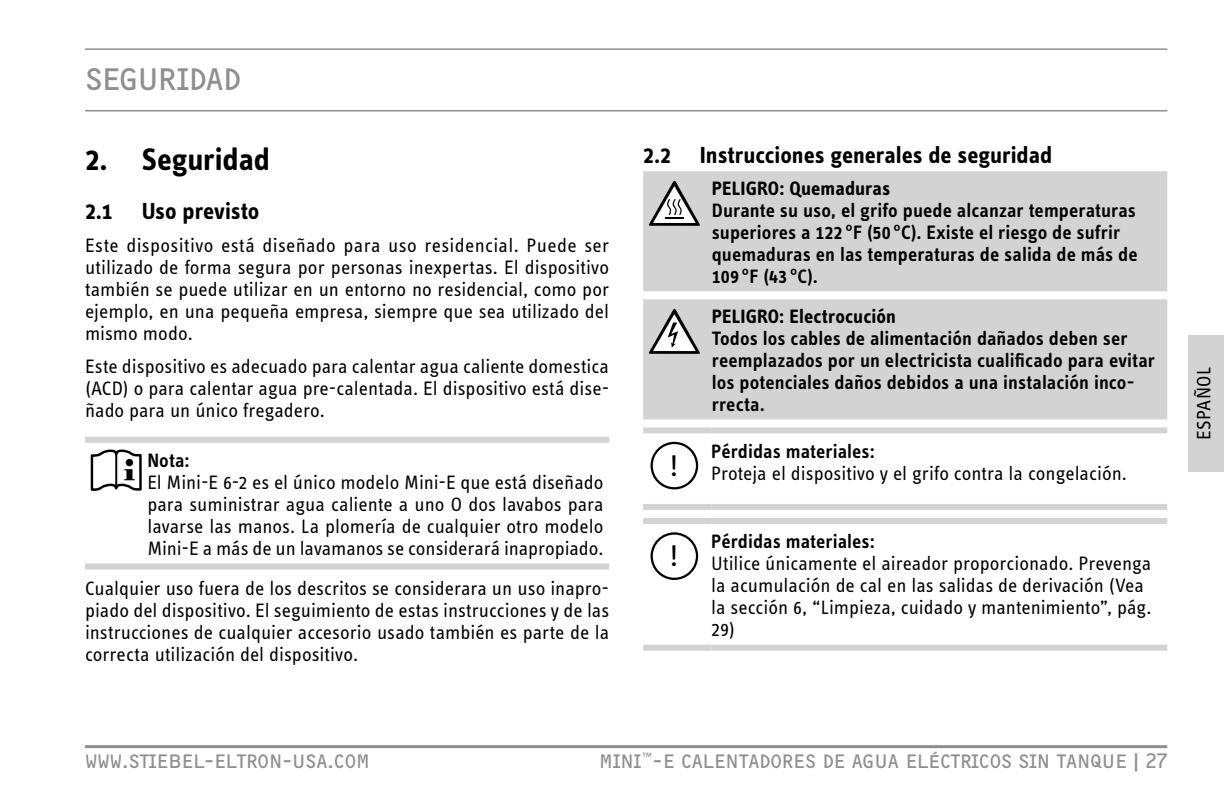
<style>
.page{position:relative;width:1224px;height:792px;background:#fff}
.page>*{position:absolute;margin:0;border:0;box-sizing:border-box;transform-origin:0 0}
.t1{font:700 32px "STE Info Text";letter-spacing:-.005em;color:#000}
.t2{font:32px "F2 FOCR Bczyk Com";letter-spacing:-.02em;color:#8f8f8f}
.t3{font:31px "STE Info Text";color:#000}
.t4{font:700 24px "STE Info Text";color:#000}
.t5{font:20px/22px "STE Info Text";color:#000;text-align:justify}
.t6{font:600 20px/22px "STE Info Text";letter-spacing:.005em;color:#000}
.t7{font:20px "F2 FOCR Bczyk Com";color:#8f8f8f}
.t8{font:700 20px "STE Info Text";letter-spacing:.005em;color:#000}
</style>
<div class="page">
<hr style="left:85px;top:745px;width:1082px;height:3px;background:#8f8f8f">
<hr style="left:85px;top:48px;width:1082px;height:2px;background:#8f8f8f">
<hr style="left:85px;top:110px;width:1082px;height:2px;background:#8f8f8f">
<div style="left:1189px;top:336px;width:35px;height:136px;background:#d3d3d3"></div>
<div style="left:85px;top:437px;width:524px;height:6px;background:#d3d3d3"></div>
<div style="left:85px;top:564px;width:524px;height:6px;background:#d3d3d3"></div>
<svg style="left:90px;top:449px;width:52px;height:42px"></svg>
<hr style="left:115px;top:454px;width:2px;height:33px;background:#000">
<div style="left:643px;top:171px;width:524px;height:120px;background:#d3d3d3"></div>
<svg style="left:649px;top:181px;width:51px;height:45px"></svg>
<div style="left:643px;top:299px;width:524px;height:120px;background:#d3d3d3"></div>
<svg style="left:649px;top:309px;width:51px;height:45px"></svg>
<div style="left:643px;top:427px;width:68px;height:6px;background:#d3d3d3"></div>
<div style="left:711px;top:427px;width:456px;height:6px;background:#d3d3d3"></div>
<div style="left:643px;top:504px;width:68px;height:6px;background:#d3d3d3"></div>
<div style="left:711px;top:504px;width:456px;height:6px;background:#d3d3d3"></div>
<div style="left:651px;top:442px;width:47px;height:47px;border:2px solid #000;border-radius:50%"></div>
<div style="left:643px;top:518px;width:68px;height:6px;background:#d3d3d3"></div>
<div style="left:711px;top:518px;width:456px;height:6px;background:#d3d3d3"></div>
<div style="left:643px;top:645px;width:68px;height:6px;background:#d3d3d3"></div>
<div style="left:711px;top:645px;width:456px;height:6px;background:#d3d3d3"></div>
<div style="left:651px;top:532px;width:47px;height:48px;border:2px solid #000;border-radius:50%"></div>
<h1 class="t2" style="left:85px;top:67px;width:157px">SEGURIDAD</h1>
<h1 class="t1" style="left:85px;top:147px;width:186px">2. Seguridad</h1>
<p class="t4" style="left:85px;top:202px;width:176px">2.1 Uso previsto</p>
<p class="t5" style="left:85px;top:237px;width:526px">Este dispositivo está diseñado para uso residencial. Puede ser utilizado de forma segura por personas inexpertas. El dispositivo también se puede utilizar en un entorno no residencial, como por ejemplo, en una pequeña empresa, siempre que sea utilizado del mismo modo.</p>
<p class="t5" style="left:85px;top:358px;width:526px">Este dispositivo es adecuado para calentar agua caliente domestica (ACD) o para calentar agua pre-calentada. El dispositivo está dise&shy;ñado para un único fregadero.</p>
<p class="t6" style="left:147px;top:451px;width:44px">Nota:</p>
<p class="t5" style="left:147px;top:474px;width:458px">El Mini-E 6-2 es el único modelo Mini-E que está diseñado para suministrar agua caliente a uno O dos lavabos para lavarse las manos. La plomería de cualquier otro modelo Mini-E a más de un lavamanos se considerará inapropiado.</p>
<p class="t5" style="left:85px;top:579px;width:526px">Cualquier uso fuera de los descritos se considerara un uso inapro&shy;piado del dispositivo. El seguimiento de estas instrucciones y de las instrucciones de cualquier accesorio usado también es parte de la correcta utilización del dispositivo.</p>
<p class="t4" style="left:643px;top:146px;width:411px">2.2 Instrucciones generales de seguridad</p>
<p class="t8" style="left:712px;top:181px;width:180px">PELIGRO: Quemaduras</p>
<p class="t6" style="left:712px;top:202px;width:427px">Durante su uso, el grifo puede alcanzar temperaturas superiores a 122 °F (50 °C). Existe el riesgo de sufrir quemaduras en las temperaturas de salida de más de 109 °F (43 °C).</p>
<p class="t8" style="left:712px;top:309px;width:186px">PELIGRO: Electrocución</p>
<p class="t6" style="left:712px;top:330px;width:445px">Todos los cables de alimentación dañados deben ser reemplazados por un electricista cualificado para evitar los potenciales daños debidos a una instalación inco&shy;rrecta.</p>
<h2 class="t3" style="left:670px;top:454px;width:11px">!</h2>
<h2 class="t3" style="left:670px;top:544px;width:11px">!</h2>
<p class="t6" style="left:711px;top:442px;width:165px">Pérdidas materiales:</p>
<p class="t5" style="left:711px;top:464px;width:417px">Proteja el dispositivo y el grifo contra la congelación.</p>
<p class="t6" style="left:711px;top:533px;width:165px">Pérdidas materiales:</p>
<p class="t5" style="left:711px;top:555px;width:442px;text-align:left">Utilice únicamente el aireador proporcionado. Prevenga la acumulación de cal en las salidas de derivación (Vea la sección 6, “Limpieza, cuidado y mantenimiento”, pág.<br>29)</p>
<p class="t5" style="left:1195px;top:440px;width:75px;rotate:-90deg">ESPAÑOL</p>
<p class="t7" style="left:85px;top:753px;width:286px">WWW.STIEBEL-ELTRON-USA.COM</p>
<p class="t7" style="left:599px;top:753px;width:570px">MINI<sup>™</sup>-E CALENTADORES DE AGUA ELÉCTRICOS SIN TANQUE | 27</p>
</div>
